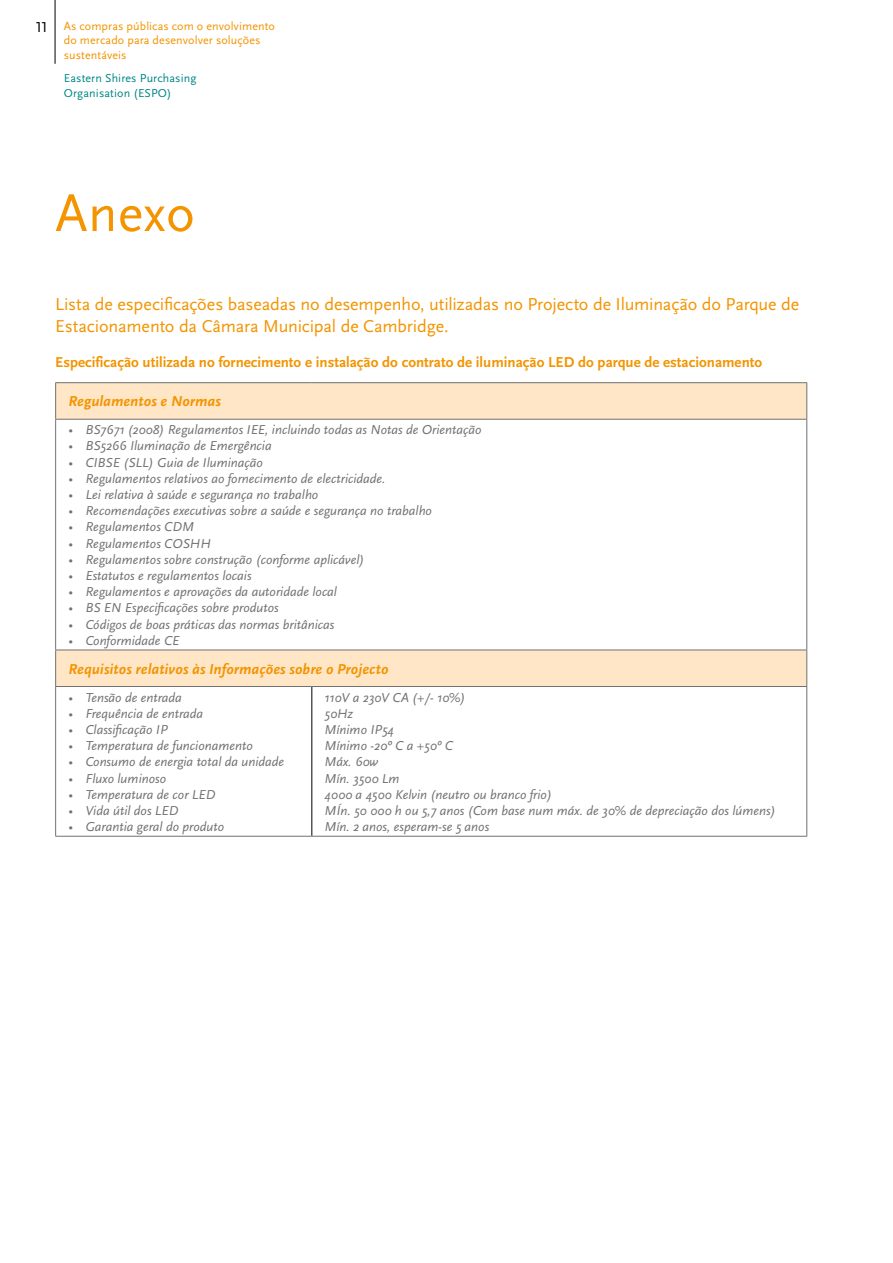
<style>
.page{position:relative;width:893px;height:1263px;background:#fff}
.page>*{position:absolute;margin:0;border:0;box-sizing:border-box;transform-origin:0 0}
.t1{font:54px "Scala Sans OT";letter-spacing:.01em;color:#f39400}
.t2{font:18px/21.6px "Scala Sans OT";letter-spacing:-.01em;color:#f39400}
.t3{font:700 15px "Scala Sans Pro";color:#f39400}
.t4{font:italic 700 15px "Scala Sans OT";letter-spacing:.005em;color:#f39400}
.t5{font:15px "Scala Sans Pro";color:#000}
.t6{font:italic 13.5px/16.2px "Scala Sans Pro";color:#707172}
.t7{font:12px/14.4px "Scala Sans Pro";letter-spacing:.01em;color:#f39400}
.t8{font:12px/14.4px "Scala Sans Pro";letter-spacing:.01em;color:#008887}
</style>
<div class="page">
<hr style="left:55px;top:0;width:1px;height:64px;background:#000">
<svg style="left:56px;top:383px;width:750px;height:303px"></svg>
<hr style="left:311px;top:687px;width:1px;height:149px;background:#000">
<hr style="left:55px;top:420px;width:1px;height:230px;background:#707172">
<hr style="left:806px;top:420px;width:1px;height:230px;background:#707172">
<hr style="left:55px;top:687px;width:1px;height:149px;background:#707172">
<hr style="left:806px;top:687px;width:1px;height:149px;background:#707172">
<hr style="left:55px;top:836px;width:257px;height:1px;background:#707172">
<hr style="left:312px;top:836px;width:495px;height:1px;background:#707172">
<hr style="left:55px;top:382px;width:257px;height:1px;background:#707172">
<hr style="left:55px;top:383px;width:1px;height:36px;background:#707172">
<hr style="left:312px;top:382px;width:495px;height:1px;background:#707172">
<hr style="left:806px;top:383px;width:1px;height:36px;background:#707172">
<hr style="left:55px;top:419px;width:257px;height:1px;background:#707172">
<hr style="left:312px;top:419px;width:495px;height:1px;background:#707172">
<hr style="left:55px;top:650px;width:257px;height:1px;background:#707172">
<hr style="left:55px;top:650px;width:1px;height:36px;background:#707172">
<hr style="left:312px;top:650px;width:495px;height:1px;background:#707172">
<hr style="left:806px;top:650px;width:1px;height:36px;background:#707172">
<hr style="left:55px;top:686px;width:257px;height:1px;background:#707172">
<hr style="left:312px;top:686px;width:495px;height:1px;background:#707172">
<p class="t5" style="left:36px;top:19px;width:13px">11</p>
<p class="t7" style="left:64px;top:19px;width:213px">As compras públicas com o envolvimento do mercado para desenvolver soluções sustentáveis</p>
<p class="t8" style="left:64px;top:71px;width:134px">Eastern Shires Purchasing<br>Organisation (ESPO)</p>
<h1 class="t1" style="left:55px;top:181px;width:141px">Anexo</h1>
<h2 class="t2" style="left:55px;top:294px;width:745px">Lista de especificações baseadas no desempenho, utilizadas no Projecto de Iluminação do Parque de<br>Estacionamento da Câmara Municipal de Cambridge.</h2>
<p class="t3" style="left:55px;top:354px;width:708px">Especificação utilizada no fornecimento e instalação do contrato de iluminação LED do parque de estacionamento</p>
<p class="t4" style="left:68px;top:393px;width:154px">Regulamentos e Normas</p>
<p class="t6" style="left:68px;top:422px;width:415px">• BS7671 (2008) Regulamentos IEE, incluindo todas as Notas de Orientação</p>
<p class="t6" style="left:68px;top:438px;width:205px">• BS5266 Iluminação de Emergência</p>
<p class="t6" style="left:68px;top:454px;width:196px">• CIBSE (SLL) Guia de Iluminação</p>
<p class="t6" style="left:68px;top:470px;width:319px">• Regulamentos relativos ao fornecimento de electricidade.</p>
<p class="t6" style="left:68px;top:486px;width:251px">• Lei relativa à saúde e segurança no trabalho</p>
<p class="t6" style="left:68px;top:503px;width:365px">• Recomendações executivas sobre a saúde e segurança no trabalho</p>
<p class="t6" style="left:68px;top:519px;width:127px">• Regulamentos CDM</p>
<p class="t6" style="left:68px;top:535px;width:144px">• Regulamentos COSHH</p>
<p class="t6" style="left:68px;top:551px;width:298px">• Regulamentos sobre construção (conforme aplicável)</p>
<p class="t6" style="left:68px;top:567px;width:185px">• Estatutos e regulamentos locais</p>
<p class="t6" style="left:68px;top:584px;width:270px">• Regulamentos e aprovações da autoridade local</p>
<p class="t6" style="left:68px;top:600px;width:212px">• BS EN Especificações sobre produtos</p>
<p class="t6" style="left:68px;top:616px;width:267px">• Códigos de boas práticas das normas britânicas</p>
<p class="t6" style="left:68px;top:632px;width:113px">• Conformidade CE</p>
<p class="t4" style="left:68px;top:660px;width:322px">Requisitos relativos às Informações sobre o Projecto</p>
<p class="t6" style="left:68px;top:689px;width:115px">• Tensão de entrada</p>
<p class="t6" style="left:68px;top:705px;width:136px">• Frequência de entrada</p>
<p class="t6" style="left:68px;top:721px;width:101px">• Classificação IP</p>
<p class="t6" style="left:68px;top:737px;width:186px">• Temperatura de funcionamento</p>
<p class="t6" style="left:68px;top:754px;width:217px">• Consumo de energia total da unidade</p>
<p class="t6" style="left:68px;top:770px;width:99px">• Fluxo luminoso</p>
<p class="t6" style="left:68px;top:786px;width:149px">• Temperatura de cor LED</p>
<p class="t6" style="left:68px;top:802px;width:112px">• Vida útil dos LED</p>
<p class="t6" style="left:68px;top:818px;width:157px">• Garantia geral do produto</p>
<p class="t6" style="left:325px;top:689px;width:453px">110V a 230V CA (+/- 10%)<br>50Hz<br>Mínimo IP54<br>Mínimo -20º C a +50º C<br>Máx. 60w<br>Mín. 3500 Lm<br>4000 a 4500 Kelvin (neutro ou branco frio)<br>MÍn. 50 000 h ou 5,7 anos (Com base num máx. de 30% de depreciação dos lúmens)<br>Mín. 2 anos, esperam-se 5 anos</p>
</div>
